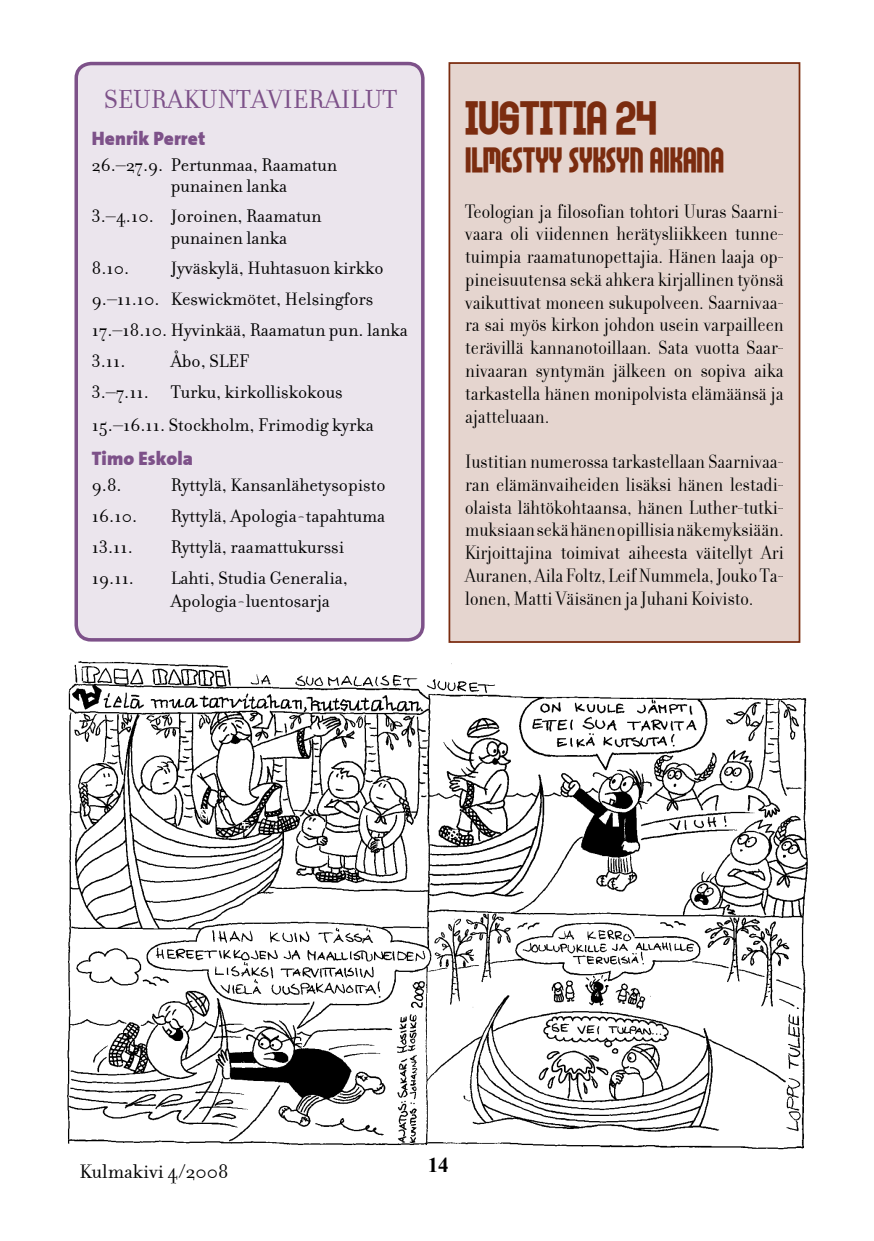
<style>
.page{position:relative;width:874px;height:1241px;background:#fff}
.page>*{position:absolute;margin:0;border:0;box-sizing:border-box;transform-origin:0 0}
.t1{font:42px "Tokyo One Solid";letter-spacing:.005em;color:#7b2c0f}
.t2{font:31.5px "Tokyo One Solid";color:#7b2c0f}
.t3{font:28px "Filosofia Small Caps";color:#7d5189}
.t4{font:21px/22.8px "Filosofia Grand";color:#000;text-align:justify}
.t5{font:21px "Filosofia";color:#000}
.t6{font:700 21px "Times New Roman";color:#000}
.t7{font:19.25px/31px "Filosofia";color:#000}
.t8{font:19.25px "The Sans Black Plain";letter-spacing:.005em;color:#7d5189}
</style>
<div class="page">
<img style="left:67px;top:661px;width:741px;height:489px">
<div style="left:449px;top:63px;width:350px;height:579px;background:#e5d5cf"></div>
<div style="left:448px;top:62px;width:352px;height:580px;border:2px solid #7b2c0f"></div>
<div style="left:76px;top:64px;width:346px;height:575px;background:#ebe5ed;border-radius:15px"></div>
<div style="left:74px;top:62px;width:350px;height:579px;border:4px solid #7d5189;border-radius:15px"></div>
<h3 class="t3" style="left:104px;top:84px;width:294px">SEURAKUNTAVIERAILUT</h3>
<p class="t8" style="left:92px;top:122px;width:115px">Henrik Perret</p>
<p class="t7" style="left:171px;top:154px;width:168px;line-height:21px;text-indent:-79px">26.–27.9. Pertunmaa, Raamatun punainen lanka</p>
<p class="t7" style="left:171px;top:206px;width:152px;line-height:21px;text-indent:-79px">3.–4.10. Joroinen, Raamatun punainen lanka</p>
<p class="t7" style="left:92px;top:253px;width:39px">8.10.</p>
<p class="t7" style="left:92px;top:253px;width:317px;text-indent:79px">Jyväskylä, Huhtasuon kirkko<br>9.–11.10. Keswickmötet, Helsingfors<br>17.–18.10. Hyvinkää, Raamatun pun. lanka<br>3.11.</p>
<p class="t7" style="left:92px;top:346px;width:252px;text-indent:79px">Åbo, SLEF<br>3.–7.11. Turku, kirkolliskokous</p>
<p class="t7" style="left:92px;top:409px;width:283px">15.–16.11. Stockholm, Frimodig kyrka</p>
<p class="t8" style="left:92px;top:442px;width:103px">Timo Eskola</p>
<p class="t7" style="left:92px;top:470px;width:31px">9.8.</p>
<p class="t7" style="left:171px;top:470px;width:216px">Ryttylä, Kansanlähetysopisto</p>
<p class="t7" style="left:92px;top:501px;width:47px">16.10.</p>
<p class="t7" style="left:171px;top:501px;width:216px">Ryttylä, Apologia-tapahtuma</p>
<p class="t7" style="left:92px;top:532px;width:43px">13.11.</p>
<p class="t7" style="left:171px;top:532px;width:175px">Ryttylä, raamattukurssi</p>
<p class="t7" style="left:92px;top:563px;width:44px">19.11.</p>
<p class="t7" style="left:171px;top:567px;width:179px;line-height:22.8px">Lahti, Studia Generalia,<br>Apologia-luentosarja</p>
<h1 class="t1" style="left:465px;top:92px;width:193px">IUSTITIA 24</h1>
<h2 class="t2" style="left:465px;top:141px;width:260px">ILMESTYY SYKSYN AIKANA</h2>
<p class="t4" style="left:465px;top:200px;width:320px">Teologian ja filosofian tohtori Uuras Saarni&shy;vaara oli viidennen herätysliikkeen tunne&shy;tuimpia raamatunopettajia. Hänen laaja op&shy;pineisuutensa sekä ahkera kirjallinen työnsä vaikuttivat moneen sukupolveen. Saarnivaa&shy;ra sai myös kirkon johdon usein varpailleen terävillä kannanotoillaan. Sata vuotta Saar&shy;nivaaran syntymän jälkeen on sopiva aika tarkastella hänen monipolvista elämäänsä ja ajatteluaan.</p>
<p class="t4" style="left:465px;top:450px;width:320px">Iustitian numerossa tarkastellaan Saarnivaa&shy;ran elämänvaiheiden lisäksi hänen lestadi&shy;olaista lähtökohtaansa, hänen Luther-tutki&shy;muksiaan sekä hänen opillisia näkemyksiään.<br>Kirjoittajina toimivat aiheesta väitellyt Ari Auranen, Aila Foltz, Leif Nummela, Jouko Ta&shy;lonen, Matti Väisänen ja Juhani Koivisto.</p>
<p class="t5" style="left:79px;top:1159px;width:150px">Kulmakivi 4/2008</p>
<p class="t6" style="left:427px;top:1149px;width:11px">14</p>
</div>
